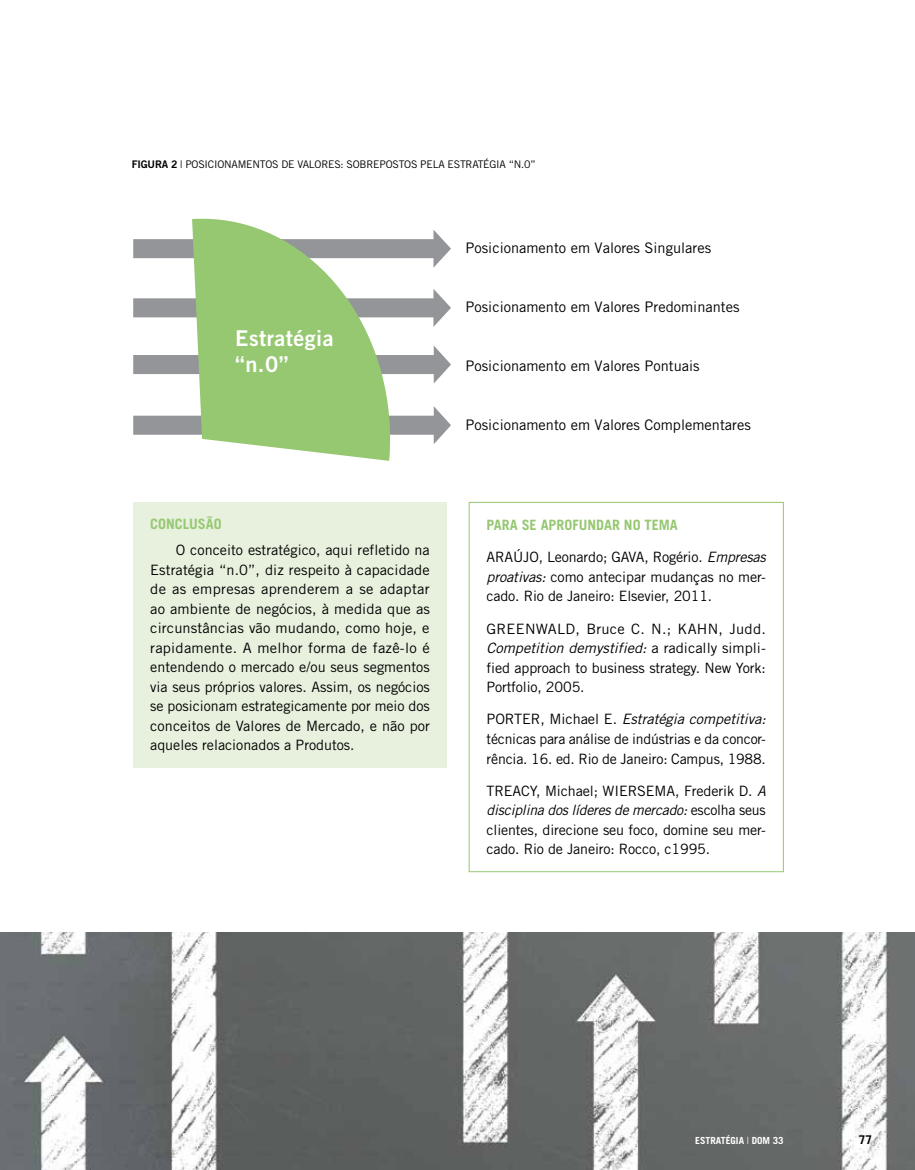
<style>
.page{position:relative;width:915px;height:1170px;background:#fff}
.page>*{position:absolute;margin:0;border:0;box-sizing:border-box;transform-origin:0 0}
.t1{font:21.75px/26.1px "Trade Gothic LT Std Bd 2";letter-spacing:.02em;color:#fff}
.t2{font:14.55px "Trade Gothic LT Std";color:#000}
.t3{font:14.25px/19.5px "Trade Gothic LT Std";letter-spacing:-.01em;color:#000;text-align:justify}
.t4{font:700 14.25px "Trade Gothic LT Std";color:#96c771}
.t5{font:700 14.25px "Trade Gothic LT Std";color:#97c873}
.t6{font:700 12px "Trade Gothic LT Std";color:#000}
.t7{font:10.5px "Trade Gothic LT Std";letter-spacing:-.02em;color:#000}
.t8{font:700 9.75px "Trade Gothic LT Std";color:#fff}
.s1{font-family:"Trade Gothic LT Std Bd 2"}
.s2{font-style:italic}
.s3{font-weight:400}
</style>
<div class="page">
<img style="left:0;top:932px;width:914px;height:237px">
<div style="left:468px;top:502px;width:315px;height:370px;border:1px solid #96c771"></div>
<div style="left:133px;top:502px;width:313px;height:265px;background:#e7f1de"></div>
<svg style="left:133px;top:230px;width:318px;height:38px"></svg>
<svg style="left:133px;top:289px;width:318px;height:38px"></svg>
<svg style="left:133px;top:346px;width:318px;height:37px"></svg>
<svg style="left:133px;top:406px;width:318px;height:38px"></svg>
<svg style="left:192px;top:219px;width:198px;height:242px;fill:#96c771"></svg>
<p class="t7" style="left:132px;top:158px;width:405px"><span class="s1">FIGURA 2</span> | POSICIONAMENTOS DE VALORES: SOBREPOSTOS PELA ESTRATÉGIA “N.0”</p>
<p class="t2" style="left:465px;top:239px;width:247px">Posicionamento em Valores Singulares</p>
<h1 class="t1" style="left:235px;top:324px;width:100px">Estratégia “n.0”</h1>
<p class="t5" style="left:150px;top:515px;width:73px">CONCLUSÃO</p>
<p class="t3" style="left:150px;top:540px;width:281px;text-indent:26px">O conceito estratégico, aqui refletido na Estratégia “n.0”, diz respeito à capacidade de as empresas aprenderem a se adaptar ao ambiente de negócios, à medida que as circunstâncias vão mudando, como hoje, e rapidamente. A melhor forma de fazê-lo é entendendo o mercado e/ou seus segmentos via seus próprios valores. Assim, os negócios se posicionam estrategicamente por meio dos conceitos de Valores de Mercado, e não por aqueles relacionados a Produtos.</p>
<p class="t2" style="left:465px;top:298px;width:275px">Posicionamento em Valores Predominantes</p>
<p class="t2" style="left:465px;top:357px;width:235px">Posicionamento em Valores Pontuais</p>
<p class="t2" style="left:465px;top:415px;width:287px">Posicionamento em Valores Complementares</p>
<p class="t4" style="left:486px;top:516px;width:193px">PARA SE APROFUNDAR NO TEMA</p>
<p class="t3" style="left:486px;top:547px;width:281px">ARAÚJO, Leonardo; GAVA, Rogério. <span class="s2">Empresas proativas:</span> como antecipar mudanças no mer&shy;cado. Rio de Janeiro: Elsevier, 2011.</p>
<p class="t3" style="left:486px;top:618px;width:281px">GREENWALD, Bruce C. N.; KAHN, Judd.<br><span class="s2">Competition demystified:</span> a radically simpli&shy;fied approach to business strategy. New York:<br>Portfolio, 2005.</p>
<p class="t3" style="left:486px;top:709px;width:281px">PORTER, Michael E. <span class="s2">Estratégia competitiva: </span>técnicas para análise de indústrias e da concor&shy;rência. 16. ed. Rio de Janeiro: Campus, 1988.</p>
<p class="t3" style="left:486px;top:780px;width:281px">TREACY, Michael; WIERSEMA, Frederik D. <span class="s2">A disciplina dos líderes de mercado:</span> escolha seus clientes, direcione seu foco, domine seu mer&shy;cado. Rio de Janeiro: Rocco, c1995.</p>
<p class="t8" style="left:695px;top:1134px;width:90px">ESTRATÉGIA <span class="s3">|</span> DOM 33</p>
<p class="t6" style="left:858px;top:1132px;width:15px">77</p>
</div>
